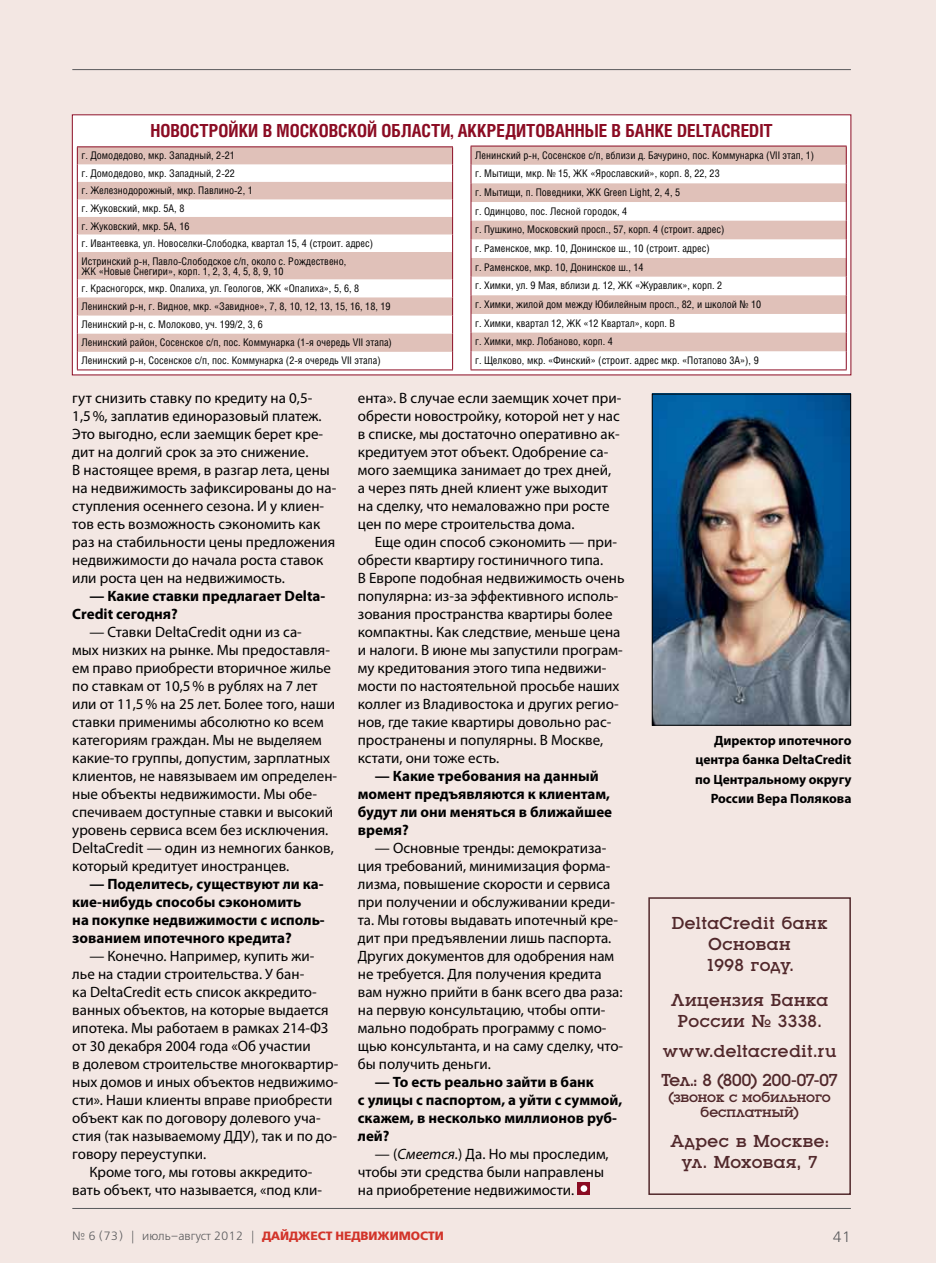
<style>
.page{position:relative;width:936px;height:1263px;background:#fff}
.page>*{position:absolute;margin:0;border:0;box-sizing:border-box;transform-origin:0 0}
.t1{font:18px/21.3px "Luga C";letter-spacing:.025em;color:#51282b;text-align:center}
.t2{font:700 18px "Helios Cond";color:#8b0c23}
.t3{font:15px/18px "Myriad Pro";color:#000}
.t4{font:700 15px/18px "Myriad Pro";color:#000}
.t5{font:15px/15.3px "Luga C";letter-spacing:-.005em;color:#51282b;text-align:center}
.t6{font:15px "Free Set Light C";color:#58595b}
.t7{font:700 13.5px/19.5px "Myriad Pro";color:#000;text-align:right}
.t8{font:12px "Free Set Light C";color:#58595b}
.t9{font:10.5px/18.6px "Helios Cond";color:#000}
.s1{font-style:italic}
.s2{font-family:"Free Set Bold C";color:#d2342a}
</style>
<div class="page">
<div style="left:0;top:0;width:935px;height:1263px;background:#f3e7e3"></div>
<hr style="left:72px;top:1208px;width:778px;height:1px;background:#58595b">
<div style="left:577px;top:1182px;width:13px;height:13px;background:#8b0c23"></div>
<div style="left:580px;top:1185px;width:7px;height:7px;background:#fff;border-radius:50%"></div>
<img style="left:654px;top:396px;width:194px;height:327px">
<div style="left:652px;top:394px;width:198px;height:331px;border:1px solid #000"></div>
<hr style="left:72px;top:69px;width:778px;height:1px;background:#58595b">
<div style="left:648px;top:897px;width:202px;height:298px;border:2px solid #51282b"></div>
<div style="left:72px;top:115px;width:778px;height:260px;background:#fff"></div>
<svg style="left:78px;top:147px;width:374px;height:205px;fill:#e0c1b9"></svg>
<hr style="left:77px;top:146px;width:376px;height:1px;background:#8b0c23">
<svg style="left:77px;top:147px;width:1px;height:223px"></svg>
<svg style="left:452px;top:147px;width:1px;height:223px"></svg>
<hr style="left:77px;top:370px;width:376px;height:1px;background:#8b0c23">
<svg style="left:471px;top:147px;width:374px;height:204px;fill:#e0c1b9"></svg>
<svg style="left:470px;top:147px;width:1px;height:223px"></svg>
<svg style="left:845px;top:147px;width:1px;height:223px"></svg>
<hr style="left:470px;top:370px;width:376px;height:1px;background:#8b0c23">
<hr style="left:470px;top:146px;width:376px;height:1px;background:#8b0c23">
<p class="t2" style="left:150px;top:120px;width:624px">НОВОСТРОЙКИ В МОСКОВСКОЙ ОБЛАСТИ, АККРЕДИТОВАННЫЕ В БАНКЕ DELTACREDIT</p>
<p class="t9" style="left:82px;top:147px;width:293px;line-height:17.5px">г. Домодедово, мкр. Западный, 2-21<br>г. Домодедово, мкр. Западный, 2-22<br>г. Железнодорожный, мкр. Павлино-2, 1<br>г. Жуковский, мкр. 5А, 8<br>г. Жуковский, мкр. 5А, 16<br>г. Ивантеевка, ул. Новоселки-Слободка, квартал 15, 4 (строит. адрес)<br>Истринский р-н, Павло-Слободское с/п, около с. Рождествено,</p>
<p class="t9" style="left:82px;top:263px;width:279px;line-height:16.8px">ЖК «Новые Снегири», корп. 1, 2, 3, 4, 5, 8, 9, 10<br>г. Красногорск, мкр. Опалиха, ул. Геологов, ЖК «Опалиха», 5, 6, 8</p>
<p class="t9" style="left:82px;top:297px;width:312px;line-height:18.1px">Ленинский р-н, г. Видное, мкр. «Завидное», 7, 8, 10, 12, 13, 15, 16, 18, 19<br>Ленинский р-н, с. Молоково, уч. 199/2, 3, 6<br>Ленинский район, Сосенское с/п, пос. Коммунарка (1-я очередь VII этапа)<br>Ленинский р-н, Сосенское с/п, пос. Коммунарка (2-я очередь VII этапа)</p>
<p class="t9" style="left:475px;top:145px;width:340px">Ленинский р-н, Сосенское с/п, вблизи д. Бачурино, пос. Коммунарка (VII этап, 1) г. Мытищи, мкр. № 15, ЖК «Ярославский», корп. 8, 22, 23<br>г. Мытищи, п. Поведники, ЖК Green Light, 2, 4, 5<br>г. Одинцово, пос. Лесной городок, 4<br>г. Пушкино, Московский просп., 57, корп. 4 (строит. адрес)<br>г. Раменское, мкр. 10, Донинское ш., 10 (строит. адрес)<br>г. Раменское, мкр. 10, Донинское ш., 14<br>г. Химки, ул. 9 Мая, вблизи д. 12, ЖК «Журавлик», корп. 2<br>г. Химки, жилой дом между Юбилейным просп., 82, и школой № 10<br>г. Химки, квартал 12, ЖК «12 Квартал», корп. В<br>г. Химки, мкр. Лобаново, корп. 4<br>г. Щелково, мкр. «Финский» (строит. адрес мкр. «Потапово 3А»), 9</p>
<p class="t3" style="left:72px;top:389px;width:265px">гут снизить ставку по кредиту на 0,5- 1,5%, заплатив единоразовый платеж.<br>Это выгодно, если заемщик берет кре&shy;дит на долгий срок за это снижение.<br>В настоящее время, в разгар лета, цены на недвижимость зафиксированы до на&shy;ступления осеннего сезона. И у клиен&shy;тов есть возможность сэкономить как раз на стабильности цены предложения недвижимости до начала роста ставок или роста цен на недвижимость.</p>
<p class="t4" style="left:72px;top:586px;width:254px;text-indent:17px">— Какие ставки предлагает Delta-<br>Credit сегодня?</p>
<p class="t3" style="left:72px;top:623px;width:266px;text-indent:17px">— Ставки DeltaCredit одни из са-<br>мых низких на рынке. Мы предоставля&shy;ем право приобрести вторичное жилье по ставкам от 10,5% в рублях на 7 лет или от 11,5% на 25 лет. Более того, наши ставки применимы абсолютно ко всем категориям граждан. Мы не выделяем какие-то группы, допустим, зарплатных клиентов, не навязываем им определен&shy;ные объекты недвижимости. Мы обе&shy;спечиваем доступные ставки и высокий уровень сервиса всем без исключения.<br>DeltaCredit — один из немногих банков, который кредитует иностранцев.</p>
<p class="t4" style="left:72px;top:874px;width:254px;text-indent:17px">— Поделитесь, существуют ли ка&shy;кие-нибудь способы сэкономить<br>на покупке недвижимости с исполь&shy;зованием ипотечного кредита?</p>
<p class="t3" style="left:89px;top:947px;width:226px">— Конечно. Например, купить жи-</p>
<p class="t3" style="left:72px;top:965px;width:233px">лье на стадии строительства. У бан-</p>
<p class="t3" style="left:72px;top:983px;width:246px">ка DeltaCredit есть список аккредито-</p>
<p class="t3" style="left:72px;top:1001px;width:258px">ванных объектов, на которые выдается</p>
<p class="t3" style="left:72px;top:1019px;width:257px">ипотека. Мы работаем в рамках 214‑ФЗ</p>
<p class="t3" style="left:72px;top:1037px;width:240px">от 30 декабря 2004 года «Об участии</p>
<p class="t3" style="left:72px;top:1055px;width:267px">в долевом строительстве многоквартир-</p>
<p class="t3" style="left:72px;top:1073px;width:267px">ных домов и иных объектов недвижимо-</p>
<p class="t3" style="left:72px;top:1091px;width:261px">сти». Наши клиенты вправе приобрести</p>
<p class="t3" style="left:72px;top:1109px;width:250px">объект как по договору долевого уча-</p>
<p class="t3" style="left:72px;top:1127px;width:266px">стия (так называемому ДДУ), так и по до-</p>
<p class="t3" style="left:72px;top:1145px;width:135px">говору переуступки.</p>
<p class="t3" style="left:89px;top:1163px;width:224px">Кроме того, мы готовы аккредито-</p>
<p class="t3" style="left:72px;top:1181px;width:251px">вать объект, что называется, «под кли-</p>
<p class="t3" style="left:358px;top:389px;width:265px">ента». В случае если заемщик хочет при&shy;обрести новостройку, которой нет у нас в списке, мы достаточно оперативно ак&shy;кредитуем этот объект. Одобрение са&shy;мого заемщика занимает до трех дней, а через пять дней клиент уже выходит на сделку, что немаловажно при росте цен по мере строительства дома.</p>
<p class="t3" style="left:358px;top:533px;width:268px;text-indent:17px">Еще один способ сэкономить — при&shy;обрести квартиру гостиничного типа.<br>В Европе подобная недвижимость очень популярна: из-за эффективного исполь&shy;зования пространства квартиры более компактны. Как следствие, меньше цена и налоги. В июне мы запустили програм&shy;му кредитования этого типа недвижи&shy;мости по настоятельной просьбе наших коллег из Владивостока и других регио&shy;нов, где такие квартиры довольно рас&shy;пространены и популярны. В Москве, кстати, они тоже есть.</p>
<p class="t4" style="left:358px;top:766px;width:256px;text-indent:17px">— Какие требования на данный момент предъявляются к клиентам, будут ли они меняться в ближайшее время?</p>
<p class="t3" style="left:358px;top:839px;width:267px;text-indent:17px">— Основные тренды: демократиза&shy;ция требований, минимизация форма&shy;лизма, повышение скорости и сервиса при получении и обслуживании креди&shy;та. Мы готовы выдавать ипотечный кре&shy;дит при предъявлении лишь паспорта.<br>Других документов для одобрения нам не требуется. Для получения кредита вам нужно прийти в банк всего два раза: на первую консультацию, чтобы опти&shy;мально подобрать программу с помо&shy;щью консультанта, и на саму сделку, что&shy;бы получить деньги.</p>
<p class="t4" style="left:358px;top:1072px;width:266px;text-indent:17px">— То есть реально зайти в банк<br>с улицы с паспортом, а уйти с суммой, скажем, в несколько миллионов руб&shy;лей?</p>
<p class="t3" style="left:358px;top:1145px;width:252px;text-indent:17px">— (<span class="s1">Смеется.</span>) Да. Но мы проследим, чтобы эти средства были направлены на приобретение недвижимости.</p>
<p class="t8" style="left:72px;top:1230px;width:373px">№ 6 (73) | июль–август 2012 | <span class="s2">ДАЙДЖЕСТ НЕДВИЖИМОСТИ</span></p>
<p class="t7" style="left:695px;top:730px;width:158px">Директор ипотечного центра банка DeltaCredit по Центральному округу<br>России Вера Полякова</p>
<p class="t1" style="left:671px;top:913px;width:157px">DeltaCredit банк<br>Основан<br>1998 году.</p>
<p class="t1" style="left:671px;top:989px;width:158px">Лицензия Банка<br>России № 3338.</p>
<p class="t1" style="left:661px;top:1036px;width:178px;line-height:29.8px;text-align:left">www.deltacredit.ru<br>Тел.: 8 (800) 200-07-07</p>
<p class="t5" style="left:668px;top:1089px;width:164px">(звонок с мобильного бесплатный)</p>
<p class="t1" style="left:670px;top:1130px;width:160px">Адрес в Москве: ул. Моховая, 7</p>
<p class="t6" style="left:832px;top:1229px;width:20px">41</p>
</div>
